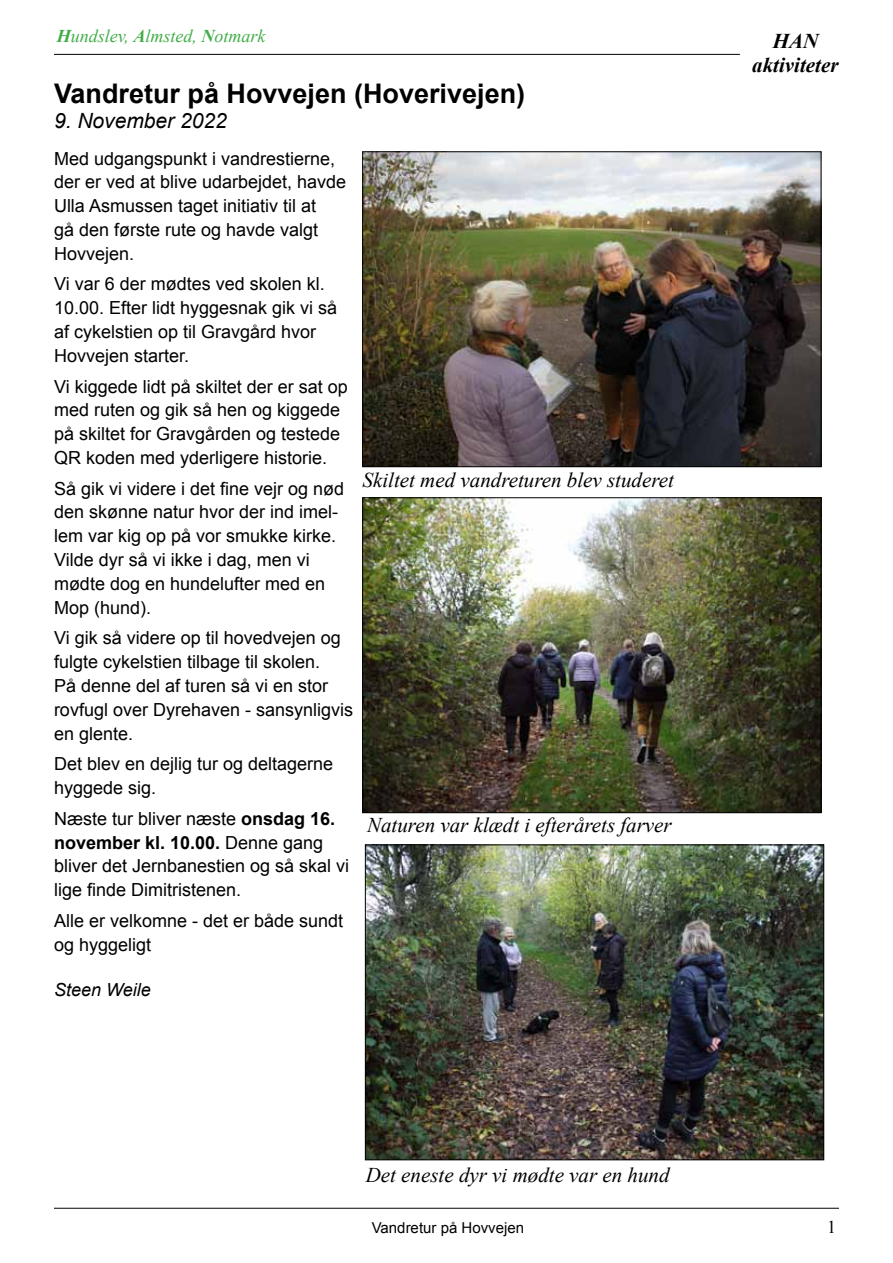
<style>
.page{position:relative;width:893px;height:1263px;background:#fff}
.page>*{position:absolute;margin:0;border:0;box-sizing:border-box;transform-origin:0 0}
.t1{font:700 27px "Arial";color:#000}
.t2{font:italic 21px "Times New Roman";color:#000}
.t3{font:italic 700 21px/24px "Times New Roman";color:#000;text-align:center}
.t4{font:italic 21px "Arial";color:#000}
.t5{font:18px/24px "Arial";color:#000}
.t6{font:italic 18px "Times New Roman";color:#41ad49}
.t7{font:italic 18px "Arial";color:#000}
.t8{font:18px "Times New Roman";color:#000}
.t9{font:15px "Arial";color:#000}
.s1{font-weight:700}
</style>
<div class="page">
<hr style="left:54px;top:1208px;width:785px;height:1px;background:#000">
<hr style="left:54px;top:54px;width:686px;height:1px;background:#000">
<img style="left:364px;top:154px;width:455px;height:311px">
<div style="left:362px;top:152px;width:459px;height:315px;border:1px solid #000"></div>
<img style="left:364px;top:499px;width:455px;height:312px">
<div style="left:362px;top:497px;width:459px;height:316px;border:1px solid #000"></div>
<img style="left:367px;top:847px;width:455px;height:311px">
<div style="left:365px;top:845px;width:459px;height:315px;border:1px solid #000"></div>
<p class="t6" style="left:57px;top:23px;width:210px"><span class="s1">H</span>undslev, <span class="s1">A</span>lmsted, <span class="s1">N</span>otmark</p>
<h1 class="t1" style="left:54px;top:76px;width:473px">Vandretur på Hovvejen (Hoverivejen)</h1>
<p class="t4" style="left:54px;top:108px;width:174px">9. November 2022</p>
<p class="t5" style="left:54px;top:146px;width:294px">Med udgangspunkt i vandrestierne, der er ved at blive udarbejdet, havde<br>Ulla Asmussen taget initiativ til at<br>gå den første rute og havde valgt<br>Hovvejen.</p>
<p class="t5" style="left:54px;top:272px;width:285px">Vi var 6 der mødtes ved skolen kl.<br>10.00. Efter lidt hyggesnak gik vi så af cykelstien op til Gravgård hvor<br>Hovvejen starter.</p>
<p class="t5" style="left:54px;top:374px;width:295px">Vi kiggede lidt på skiltet der er sat op med ruten og gik så hen og kiggede på skiltet for Gravgården og testede QR koden med yderligere historie.</p>
<p class="t5" style="left:54px;top:476px;width:292px">Så gik vi videre i det fine vejr og nød den skønne natur hvor der ind imel&shy;lem var kig op på vor smukke kirke.<br>Vilde dyr så vi ikke i dag, men vi mødte dog en hundelufter med en<br>Mop (hund).</p>
<p class="t5" style="left:54px;top:626px;width:301px">Vi gik så videre op til hovedvejen og fulgte cykelstien tilbage til skolen.<br>På denne del af turen så vi en stor rovfugl over Dyrehaven - sansynligvis en glente.</p>
<p class="t5" style="left:54px;top:752px;width:281px">Det blev en dejlig tur og deltagerne hyggede sig.</p>
<p class="t5" style="left:54px;top:806px;width:297px">Næste tur bliver næste <span class="s1">onsdag 16. november kl. 10.00.</span> Denne gang bliver det Jernbanestien og så skal vi lige finde Dimitristenen.</p>
<p class="t5" style="left:54px;top:908px;width:291px">Alle er velkomne - det er både sundt og hyggeligt</p>
<p class="t7" style="left:54px;top:977px;width:98px">Steen Weile</p>
<p class="t2" style="left:362px;top:466px;width:313px">Skiltet med vandreturen blev studeret</p>
<p class="t2" style="left:367px;top:811px;width:306px">Naturen var klædt i efterårets farver</p>
<p class="t2" style="left:366px;top:1160px;width:305px">Det eneste dyr vi mødte var en hund</p>
<p class="t3" style="left:752px;top:29px;width:88px">HAN aktiviteter</p>
<p class="t9" style="left:372px;top:1218px;width:154px">Vandretur på Hovvejen</p>
<p class="t8" style="left:827px;top:1215px;width:10px">1</p>
</div>
